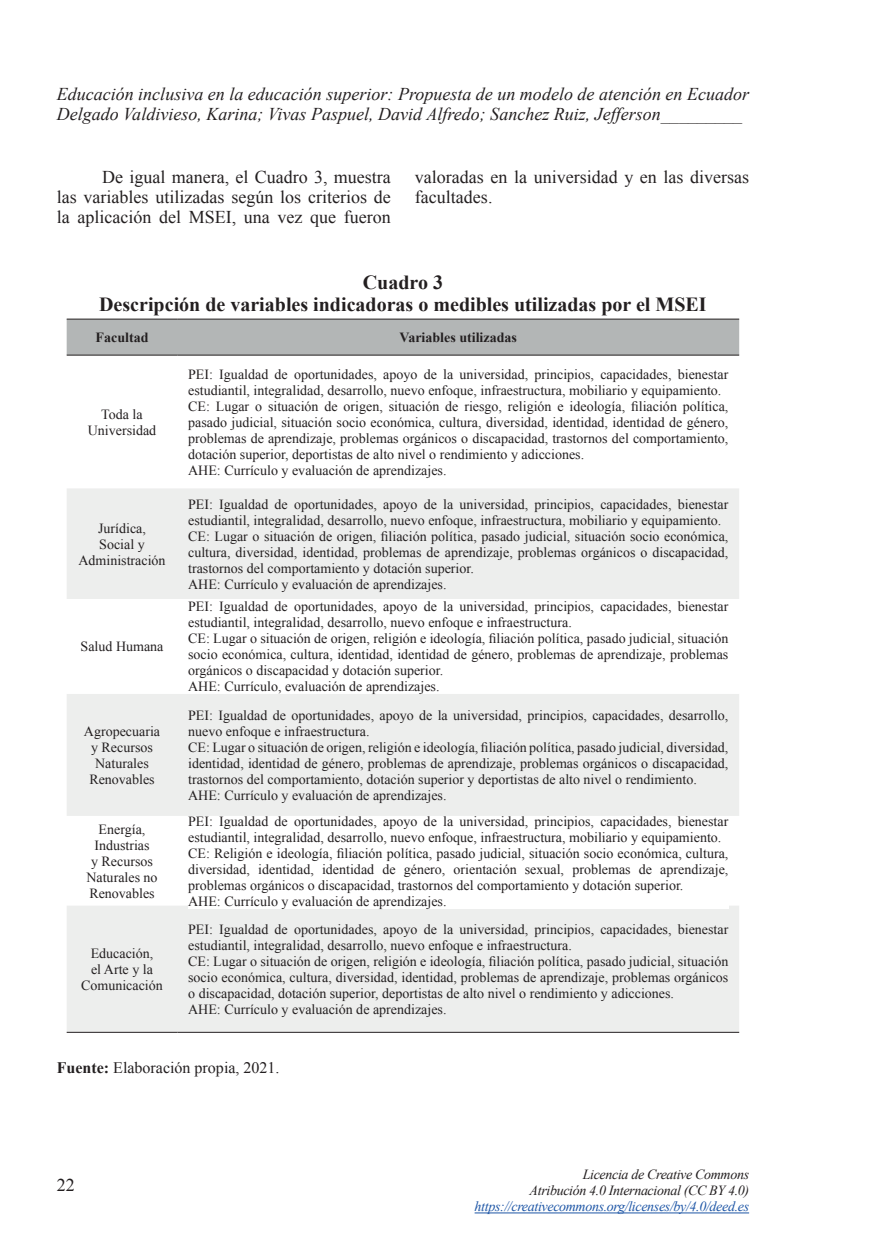
<style>
.page{position:relative;width:874px;height:1259px;background:#fff}
.page>*{position:absolute;margin:0;border:0;box-sizing:border-box;transform-origin:0 0}
.t1{font:700 20px/22px "Times New Roman";color:#231f20;text-align:center}
.t2{font:italic 18px/20px "Times New Roman";color:#231f20}
.t3{font:18px/20px "Times New Roman";color:#231f20;text-align:justify}
.t4{font:16px "Times New Roman";color:#231f20}
.t5{font:14px/16px "Times New Roman";color:#231f20}
.t6{font:italic 14px/16px "Times New Roman";letter-spacing:-.025em;color:#231f20;text-align:right}
.t7{font:italic 14px "Times New Roman";letter-spacing:-.025em;color:#1e56a6}
.t8{font:700 14px "Times New Roman";color:#231f20}
.s1{font-weight:700}
</style>
<div class="page">
<hr style="left:474px;top:1212px;width:274px;height:1px;background:#1e56a6">
<div style="left:67px;top:320px;width:671px;height:35px;background:#b3b6b6"></div>
<svg style="left:67px;top:488px;width:671px;height:543px;fill:#edeeed"></svg>
<hr style="left:67px;top:319px;width:110px;height:1px;background:#231f20">
<hr style="left:177px;top:319px;width:561px;height:1px;background:#231f20">
<hr style="left:67px;top:355px;width:110px;height:1px;background:#231f20">
<hr style="left:177px;top:355px;width:561px;height:1px;background:#231f20">
<hr style="left:67px;top:1031px;width:110px;height:1px;background:#231f20">
<hr style="left:177px;top:1031px;width:561px;height:1px;background:#231f20">
<div style="left:188px;top:896px;width:540px;height:12px;background:#fff"></div>
<p class="t2" style="left:57px;top:84px;width:693px">Educación inclusiva en la educación superior: Propuesta de un modelo de atención en Ecuador<br>Delgado Valdivieso, Karina; Vivas Paspuel, David Alfredo; Sanchez Ruiz, Jefferson_________</p>
<p class="t3" style="left:57px;top:166px;width:335px;text-indent:45px">De igual manera, el Cuadro 3, muestra las variables utilizadas según los criterios de la aplicación del MSEI, una vez que fueron</p>
<p class="t3" style="left:415px;top:166px;width:335px">valoradas en la universidad y en las diversas facultades.</p>
<h1 class="t1" style="left:99px;top:270px;width:608px">Cuadro 3<br>Descripción de variables indicadoras o medibles utilizadas por el MSEI</h1>
<p class="t8" style="left:95px;top:327px;width:54px">Facultad</p>
<p class="t8" style="left:399px;top:327px;width:119px">Variables utilizadas</p>
<p class="t5" style="left:88px;top:406px;width:70px;text-align:center">Toda la<br>Universidad</p>
<p class="t5" style="left:78px;top:519px;width:89px;text-align:center">Jurídica,<br>Social y<br>Administración</p>
<p class="t5" style="left:80px;top:638px;width:84px">Salud Humana</p>
<p class="t5" style="left:84px;top:723px;width:78px;text-align:center">Agropecuaria y Recursos<br>Naturales<br>Renovables</p>
<p class="t5" style="left:188px;top:366px;width:541px">PEI: Igualdad de oportunidades, apoyo de la universidad, principios, capacidades, bienestar estudiantil, integralidad, desarrollo, nuevo enfoque, infraestructura, mobiliario y equipamiento.<br>CE: Lugar o situación de origen, situación de riesgo, religión e ideología, filiación política, pasado judicial, situación socio económica, cultura, diversidad, identidad, identidad de género, problemas de aprendizaje, problemas orgánicos o discapacidad, trastornos del comportamiento, dotación superior, deportistas de alto nivel o rendimiento y adicciones.<br>AHE: Currículo y evaluación de aprendizajes.</p>
<p class="t5" style="left:188px;top:495px;width:541px">PEI: Igualdad de oportunidades, apoyo de la universidad, principios, capacidades, bienestar estudiantil, integralidad, desarrollo, nuevo enfoque, infraestructura, mobiliario y equipamiento.<br>CE: Lugar o situación de origen, filiación política, pasado judicial, situación socio económica, cultura, diversidad, identidad, problemas de aprendizaje, problemas orgánicos o discapacidad, trastornos del comportamiento y dotación superior.<br>AHE: Currículo y evaluación de aprendizajes.</p>
<p class="t5" style="left:188px;top:598px;width:541px">PEI: Igualdad de oportunidades, apoyo de la universidad, principios, capacidades, bienestar estudiantil, integralidad, desarrollo, nuevo enfoque e infraestructura.<br>CE: Lugar o situación de origen, religión e ideología, filiación política, pasado judicial, situación socio económica, cultura, identidad, identidad de género, problemas de aprendizaje, problemas orgánicos o discapacidad y dotación superior.<br>AHE: Currículo, evaluación de aprendizajes.</p>
<p class="t5" style="left:188px;top:707px;width:541px">PEI: Igualdad de oportunidades, apoyo de la universidad, principios, capacidades, desarrollo, nuevo enfoque e infraestructura.<br>CE: Lugar o situación de origen, religión e ideología, filiación política, pasado judicial, diversidad, identidad, identidad de género, problemas de aprendizaje, problemas orgánicos o discapacidad, trastornos del comportamiento, dotación superior y deportistas de alto nivel o rendimiento.<br>AHE: Currículo y evaluación de aprendizajes.</p>
<p class="t5" style="left:86px;top:820px;width:73px;text-align:center">Energía,<br>Industrias<br>y Recursos<br>Naturales no<br>Renovables</p>
<p class="t5" style="left:188px;top:812px;width:541px">PEI: Igualdad de oportunidades, apoyo de la universidad, principios, capacidades, bienestar estudiantil, integralidad, desarrollo, nuevo enfoque, infraestructura, mobiliario y equipamiento.<br>CE: Religión e ideología, filiación política, pasado judicial, situación socio económica, cultura, diversidad, identidad, identidad de género, orientación sexual, problemas de aprendizaje, problemas orgánicos o discapacidad, trastornos del comportamiento y dotación superior.<br>AHE: Currículo y evaluación de aprendizajes.</p>
<p class="t5" style="left:81px;top:944px;width:83px;text-align:center">Educación,<br>el Arte y la<br>Comunicación</p>
<p class="t5" style="left:188px;top:920px;width:541px">PEI: Igualdad de oportunidades, apoyo de la universidad, principios, capacidades, bienestar estudiantil, integralidad, desarrollo, nuevo enfoque e infraestructura.<br>CE: Lugar o situación de origen, religión e ideología, filiación política, pasado judicial, situación socio económica, cultura, diversidad, identidad, problemas de aprendizaje, problemas orgánicos o discapacidad, dotación superior, deportistas de alto nivel o rendimiento y adicciones.<br>AHE: Currículo y evaluación de aprendizajes.</p>
<p class="t4" style="left:57px;top:1056px;width:224px"><span class="s1">Fuente:</span> Elaboración propia, 2021.</p>
<p class="t3" style="left:57px;top:1175px;width:19px">22</p>
<p class="t6" style="left:529px;top:1166px;width:221px">Licencia de Creative Commons<br>Atribución 4.0 Internacional (CC BY 4.0)</p>
<p class="t7" style="left:474px;top:1197px;width:276px">https://creativecommons.org/licenses/by/4.0/deed.es</p>
</div>
